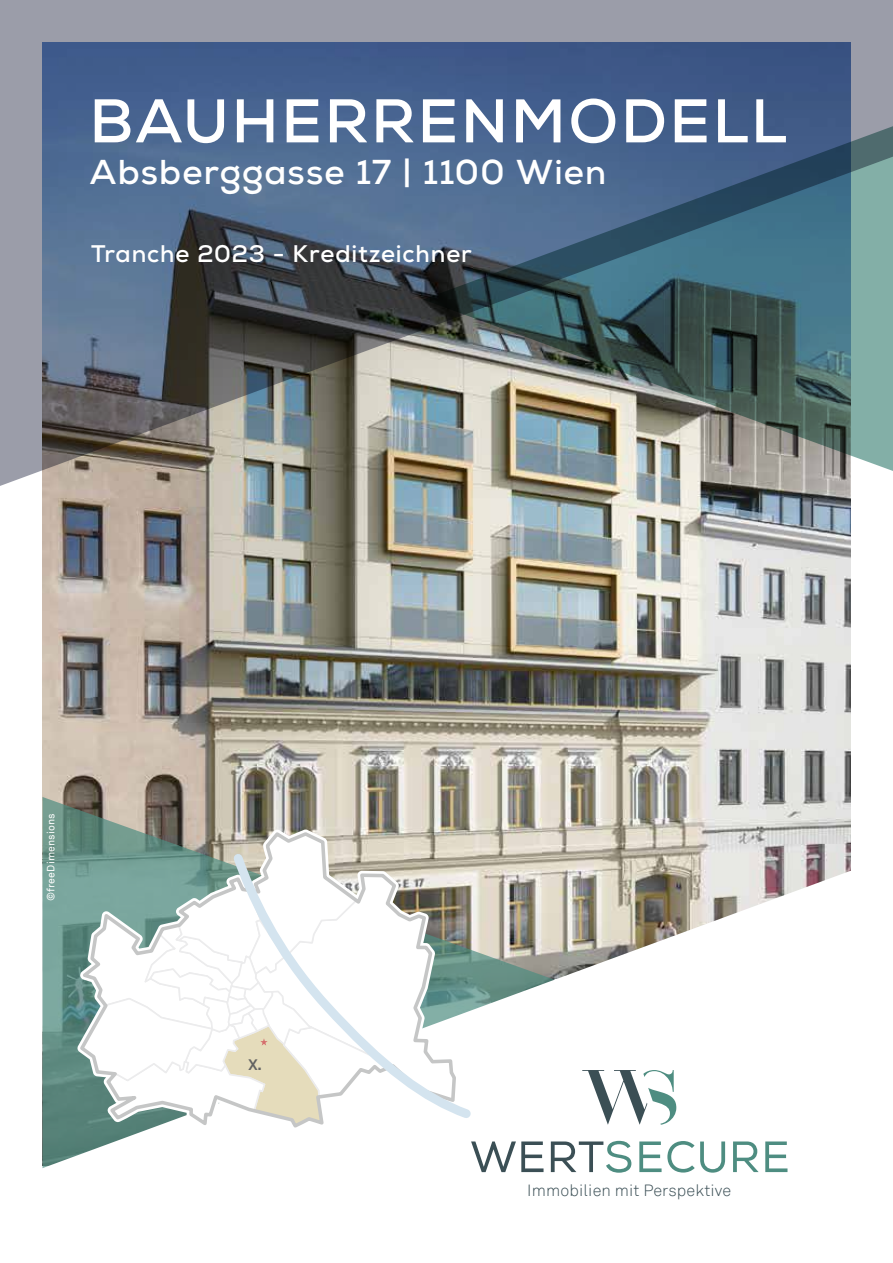
<style>
.page{position:relative;width:893px;height:1263px;background:#fff}
.page>*{position:absolute;margin:0;border:0;box-sizing:border-box;transform-origin:0 0}
.t1{font:700 61.5px "Nexa";letter-spacing:.04em;color:#fff}
.t2{font:700 34.5px "Nexa";letter-spacing:.035em;color:#fff}
.t3{font:700 24px "Nexa";letter-spacing:.035em;color:#fff}
.t4{font:300 16.2px "Akkurat";letter-spacing:.01em;color:#3b4f55}
.t5{font:700 15.15px "Akkurat";color:#636362}
.t6{font:10.5px "Akkurat";letter-spacing:.015em;color:#fff}
</style>
<div class="page">
<img style="left:43px;top:486px;width:807px;height:369px">
<img style="left:0;top:0;width:893px;height:486px">
<svg style="left:43px;top:797px;width:524px;height:58px;background:#a7a699"></svg>
<svg style="left:42px;top:855px;width:809px;height:317px"></svg>
<svg style="left:456px;top:847px;width:20px;height:278px"></svg>
<svg style="left:80px;top:832px;width:376px;height:300px"></svg>
<svg style="left:471px;top:1141px;width:316px;height:32px"></svg>
<svg style="left:582px;top:1070px;width:94px;height:55px"></svg>
<h1 class="t1" style="left:89px;top:82px;width:699px">BAUHERRENMODELL</h1>
<h2 class="t2" style="left:90px;top:150px;width:518px">Absberggasse 17 | 1100 Wien</h2>
<p class="t3" style="left:91px;top:238px;width:382px">Tranche 2023 - Kreditzeichner</p>
<p class="t6" style="left:45px;top:901px;width:90px;rotate:-90deg">©freeDimensions</p>
<p class="t5" style="left:248px;top:1055px;width:15px">X.</p>
<p class="t4" style="left:527px;top:1181px;width:206px">Immobilien mit Perspektive</p>
</div>
